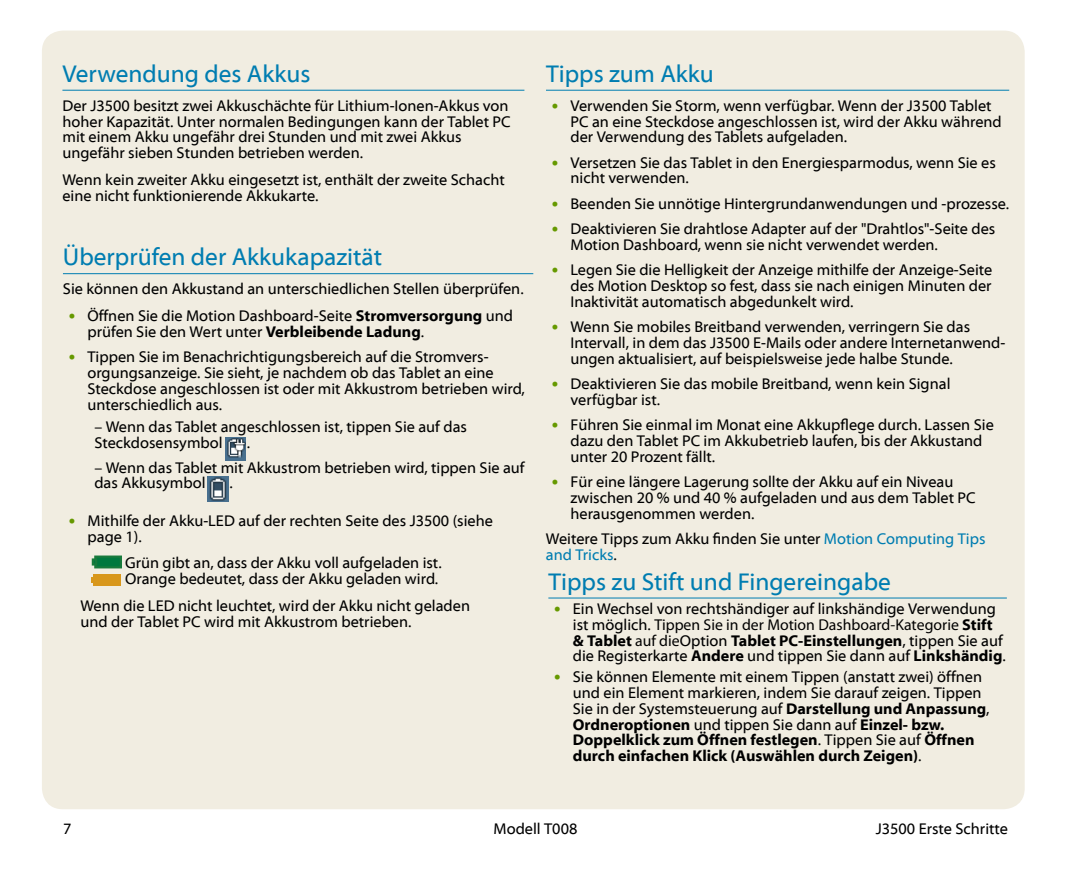
<style>
.page{position:relative;width:1071px;height:882px;background:#fff}
.page>*{position:absolute;margin:0;border:0;box-sizing:border-box;transform-origin:0 0}
.t1{font:24.5px "Myriad Web Pro";color:#007db1}
.t2{font:15.75px/15.8px "Myriad Web Pro";color:#000}
.t3{font:15.75px "Myriad Pro";color:#000}
.s1{font-family:"Calibri";color:#690}
.s2{color:#690}
.s3{font-weight:700}
.s4{color:#007db1}
.s5{font-family:"Myriad Web Pro"}
.s6{font-family:"Myriad Web Pro";font-weight:700}
.s7{font-family:"Myriad Pro"}
</style>
<div class="page">
<div style="left:42px;top:31px;width:983px;height:778px;background:#f1ede1;border-radius:21px"></div>
<hr style="left:546px;top:90px;width:463px;height:1px;background:#007db1">
<hr style="left:62px;top:90px;width:462px;height:1px;background:#007db1">
<hr style="left:63px;top:273px;width:470px;height:1px;background:#007db1">
<img style="left:208px;top:477px;width:20px;height:24px">
<img style="left:226px;top:438px;width:20px;height:23px">
<div style="left:95px;top:557px;width:26px;height:10px;background:#00783e"></div>
<div style="left:94px;top:556px;width:28px;height:12px;border:2px solid #187a3c"></div>
<div style="left:92px;top:558px;width:5px;height:8px;border:2px solid #187a3c"></div>
<div style="left:94px;top:574px;width:27px;height:12px;background:#d8971b"></div>
<svg style="left:91px;top:577px;width:3px;height:6px"></svg>
<hr style="left:548px;top:598px;width:459px;height:1px;background:#007db1">
<h1 class="t1" style="left:62px;top:60px;width:249px">Verwendung des Akkus</h1>
<p class="t2" style="left:62px;top:98px;width:450px">Der J3500 besitzt zwei Akkuschächte für Lithium-Ionen-Akkus von hoher Kapazität. Unter normalen Bedingungen kann der Tablet PC mit einem Akku ungefähr drei Stunden und mit zwei Akkus ungefähr sieben Stunden betrieben werden.</p>
<p class="t2" style="left:62px;top:172px;width:444px">Wenn kein zweiter Akku eingesetzt ist, enthält der zweite Schacht eine nicht funktionierende Akkukarte.</p>
<h1 class="t1" style="left:63px;top:244px;width:321px">Überprüfen der Akkukapazität</h1>
<p class="t2" style="left:63px;top:281px;width:462px">Sie können den Akkustand an unterschiedlichen Stellen überprüfen.</p>
<p class="t2" style="left:87px;top:309px;width:427px;text-indent:-19px"><span class="s1">•</span><span class="s2">•</span> Öffnen Sie die Motion Dashboard-Seite <span class="s3">Stromversorgung</span> und prüfen Sie den Wert unter <span class="s3">Verbleibende Ladung</span>.</p>
<p class="t2" style="left:87px;top:350px;width:439px;text-indent:-19px"><span class="s1">•</span><span class="s2">•</span> Tippen Sie im Benachrichtigungsbereich auf die Stromvers&shy;orgungsanzeige. Sie sieht, je nachdem ob das Tablet an eine Steckdose angeschlossen ist oder mit Akkustrom betrieben wird, unterschiedlich aus.</p>
<p class="t2" style="left:94px;top:420px;width:374px">– Wenn das Tablet angeschlossen ist, tippen Sie auf das<br>Steckdosensymbol</p>
<p class="t2" style="left:247px;top:435px;width:5px">.</p>
<p class="t2" style="left:94px;top:460px;width:432px">– Wenn das Tablet mit Akkustrom betrieben wird, tippen Sie auf das Akkusymbol</p>
<p class="t2" style="left:230px;top:476px;width:5px">.</p>
<p class="t2" style="left:88px;top:514px;width:407px;text-indent:-19px"><span class="s1">•</span><span class="s2">•</span> Mithilfe der Akku-LED auf der rechten Seite des J3500 (siehe page 1).</p>
<p class="t2" style="left:125px;top:555px;width:318px">Grün gibt an, dass der Akku voll aufgeladen ist.<br>Orange bedeutet, dass der Akku geladen wird.</p>
<p class="t2" style="left:80px;top:598px;width:391px">Wenn die LED nicht leuchtet, wird der Akku nicht geladen und der Tablet PC wird mit Akkustrom betrieben.</p>
<h1 class="t1" style="left:546px;top:60px;width:169px">Tipps zum Akku</h1>
<p class="t2" style="left:570px;top:98px;width:433px;text-indent:-19px"><span class="s1">•</span><span class="s2">•</span> Verwenden Sie Storm, wenn verfügbar. Wenn der J3500 Tablet<br>PC an eine Steckdose angeschlossen ist, wird der Akku während der Verwendung des Tablets aufgeladen.</p>
<p class="t2" style="left:570px;top:155px;width:427px;text-indent:-19px"><span class="s1">•</span><span class="s2">•</span> Versetzen Sie das Tablet in den Energiesparmodus, wenn Sie es nicht verwenden.</p>
<p class="t2" style="left:551px;top:196px;width:459px"><span class="s1">•</span><span class="s2">•</span> Beenden Sie unnötige Hintergrundanwendungen und -prozesse.</p>
<p class="t2" style="left:570px;top:221px;width:426px;text-indent:-19px"><span class="s1">•</span><span class="s2">•</span> Deaktivieren Sie drahtlose Adapter auf der "Drahtlos"-Seite des<br>Motion Dashboard, wenn sie nicht verwendet werden.</p>
<p class="t2" style="left:570px;top:262px;width:423px;text-align:justify;text-indent:-19px"><span class="s1">•</span><span class="s2">•</span> Legen Sie die Helligkeit der Anzeige mithilfe der Anzeige-Seite des Motion Desktop so fest, dass sie nach einigen Minuten der Inaktivität automatisch abgedunkelt wird.</p>
<p class="t2" style="left:570px;top:319px;width:436px;text-indent:-19px"><span class="s1">•</span><span class="s2">•</span> Wenn Sie mobiles Breitband verwenden, verringern Sie das<br>Intervall, in dem das J3500 E-Mails oder andere Internetanwend&shy;ungen aktualisiert, auf beispielsweise jede halbe Stunde.</p>
<p class="t2" style="left:570px;top:376px;width:381px;text-indent:-19px"><span class="s1">•</span><span class="s2">•</span> Deaktivieren Sie das mobile Breitband, wenn kein Signal verfügbar ist.</p>
<p class="t2" style="left:570px;top:417px;width:425px;text-indent:-19px"><span class="s1">•</span><span class="s2">•</span> Führen Sie einmal im Monat eine Akkupflege durch. Lassen Sie dazu den Tablet PC im Akkubetrieb laufen, bis der Akkustand unter 20 Prozent fällt.</p>
<p class="t2" style="left:570px;top:474px;width:407px;text-indent:-19px"><span class="s1">•</span><span class="s2">•</span> Für eine längere Lagerung sollte der Akku auf ein Niveau zwischen 20 % und 40 % aufgeladen und aus dem Tablet PC herausgenommen werden.</p>
<p class="t2" style="left:546px;top:531px;width:441px">Weitere Tipps zum Akku finden Sie unter <span class="s4">Motion Computing Tips and Tricks</span>.</p>
<h1 class="t1" style="left:548px;top:568px;width:344px">Tipps zu Stift und Fingereingabe</h1>
<p class="t2" style="left:554px;top:601px;width:444px"><span class="s1">•</span><span class="s2">•</span> Ein Wechsel von rechtshändiger auf linkshändige Verwendung</p>
<p class="t3" style="left:573px;top:615px;width:421px"><span class="s5">ist möglich.</span> Tippen Sie in der Motion Dashboard-Kategorie <span class="s6">Stift</span></p>
<p class="t2" style="left:573px;top:633px;width:434px"><span class="s3">&amp; Tablet</span> <span class="s7">auf die</span>Option <span class="s3">Tablet PC-Einstellungen</span>, tippen Sie auf die Registerkarte <span class="s3">Andere</span> und tippen Sie dann auf <span class="s3">Linkshändig</span>.</p>
<p class="t2" style="left:573px;top:670px;width:418px;text-indent:-19px"><span class="s1">•</span><span class="s2">•</span> Sie können Elemente mit einem Tippen (anstatt zwei) öffnen und ein Element markieren, indem Sie darauf zeigen. Tippen Sie in der Systemsteuerung auf <span class="s3">Darstellung und Anpassung</span>, <span class="s3">Ordneroptionen</span> und tippen Sie dann auf <span class="s3">Einzel- bzw.<br>Doppelklick zum Öffnen festlegen</span>. Tippen Sie auf <span class="s3">Öffnen durch einfachen Klick (Auswählen durch Zeigen)</span>.</p>
<p class="t2" style="left:63px;top:822px;width:10px">7</p>
<p class="t2" style="left:494px;top:822px;width:85px">Modell T008</p>
<p class="t2" style="left:876px;top:822px;width:134px">J3500 Erste Schritte</p>
</div>
